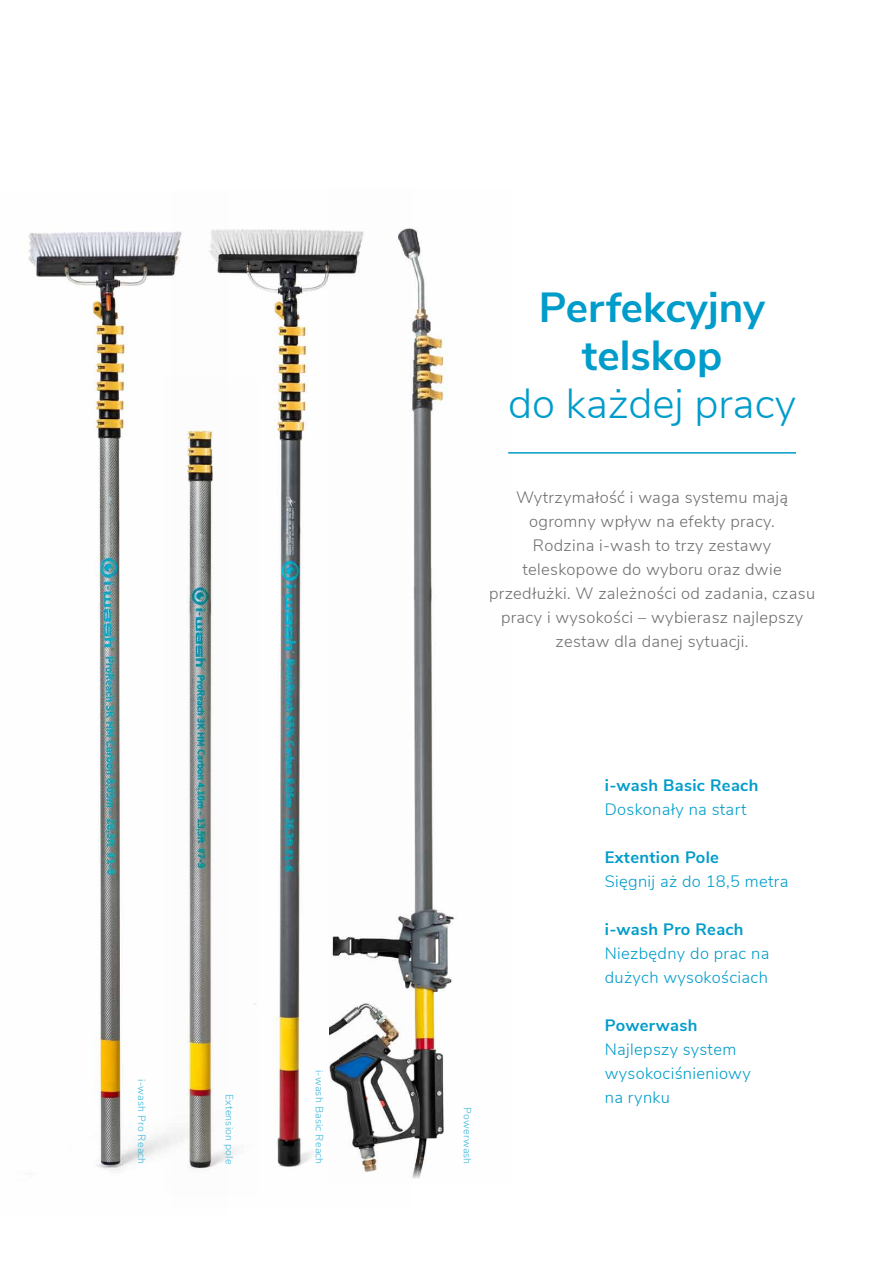
<style>
.page{position:relative;width:893px;height:1263px;background:#fff}
.page>*{position:absolute;margin:0;border:0;box-sizing:border-box;transform-origin:0 0}
.t1{font:700 42px/48px "Nunito Sans";color:#009cca;text-align:center}
.t2{font:300 42px "Nunito Sans";color:#009cca}
.t3{font:300 16.5px/24px "Nunito Sans";letter-spacing:.02em;color:#706f6f;text-align:center}
.t4{font:300 16.5px/24px "Nunito Sans";letter-spacing:.02em;color:#009cca}
.t5{font:700 16.5px "Nunito Sans";letter-spacing:.02em;color:#009cca}
.t6{font:300 10.5px "Nunito Sans";letter-spacing:.02em;color:#3fb8db}
</style>
<div class="page">
<img style="left:28px;top:231px;width:143px;height:940px">
<img style="left:171px;top:229px;width:158px;height:938px">
<img style="left:329px;top:228px;width:125px;height:951px">
<img style="left:163px;top:379px;width:94px;height:792px">
<hr style="left:508px;top:452px;width:288px;height:2px;background:#009cca">
<p class="t6" style="left:149px;top:1079px;width:86px;rotate:90deg">i-wash Pro Reach</p>
<p class="t6" style="left:327px;top:1070px;width:96px;rotate:90deg">i-wash Basic Reach</p>
<p class="t6" style="left:237px;top:1094px;width:72px;rotate:90deg">Extension pole</p>
<h1 class="t1" style="left:539px;top:281px;width:228px">Perfekcyjny telskop</h1>
<h1 class="t2" style="left:508px;top:373px;width:289px">do każdej pracy</h1>
<p class="t3" style="left:489px;top:484px;width:327px">Wytrzymałość i waga systemu mają ogromny wpływ na efekty pracy.<br>Rodzina i-wash to trzy zestawy teleskopowe do wyboru oraz dwie przedłużki. W zależności od zadania, czasu pracy i wysokości – wybierasz najlepszy zestaw dla danej sytuacji.</p>
<p class="t6" style="left:475px;top:1107px;width:59px;rotate:90deg">Powerwash</p>
<p class="t5" style="left:605px;top:773px;width:155px">i-wash Basic Reach</p>
<p class="t4" style="left:605px;top:796px;width:143px">Doskonały na start</p>
<p class="t5" style="left:605px;top:845px;width:116px">Extention Pole</p>
<p class="t4" style="left:605px;top:868px;width:185px">Sięgnij aż do 18,5 metra</p>
<p class="t5" style="left:605px;top:917px;width:140px">i-wash Pro Reach</p>
<p class="t4" style="left:605px;top:940px;width:166px">Niezbędny do prac na dużych wysokościach</p>
<p class="t5" style="left:605px;top:1013px;width:94px">Powerwash</p>
<p class="t4" style="left:605px;top:1036px;width:148px">Najlepszy system wysokociśnieniowy na rynku</p>
</div>
